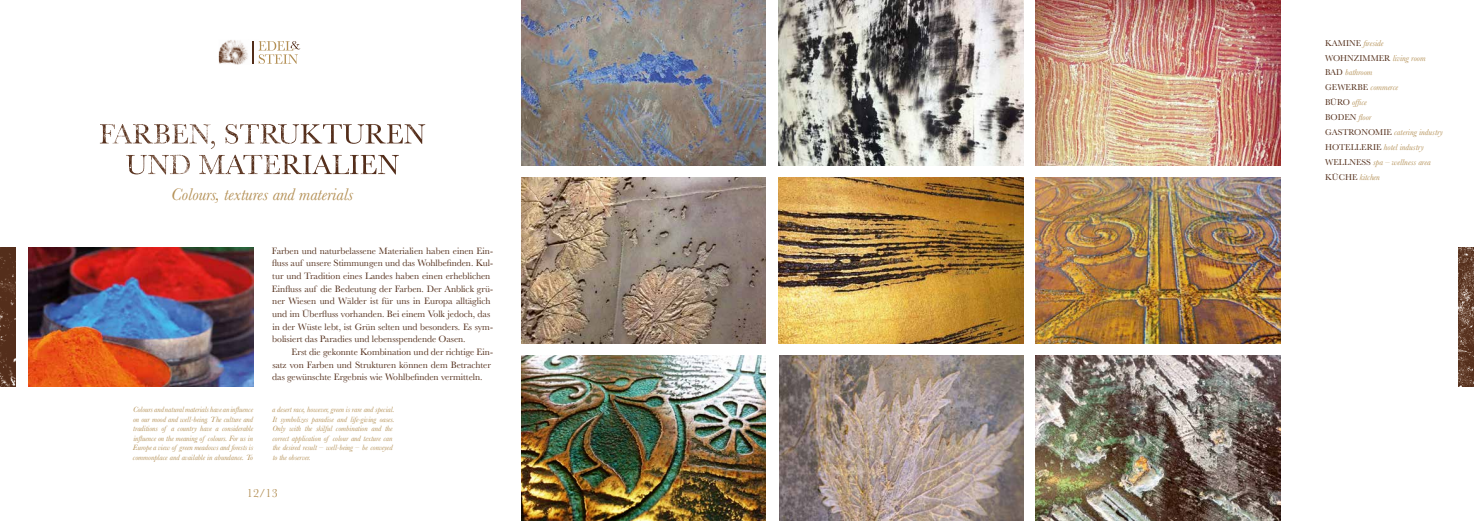
<style>
.page{position:relative;width:1474px;height:521px;background:#fff}
.page>*{position:absolute;margin:0;border:0;box-sizing:border-box;transform-origin:0 0}
.t1{font:italic 17.5px "Baskerville";color:#b38f54}
.t2{font:12.25px "Baskerville";color:#b38f54}
.t3{font:9.62px/12.7px "Baskerville";letter-spacing:-.005em;color:#532e1a}
.t4{font:italic 8.75px/14.9px "Baskerville";color:#b38f54}
.t5{font:italic 7.88px/9.5px "Baskerville";letter-spacing:-.005em;color:#b38f54;text-align:justify}
.s1{font-style:normal;color:#532e1a}
</style>
<div class="page">
<img style="left:1458px;top:247px;width:15px;height:140px">
<img style="left:0;top:247px;width:16px;height:140px">
<img style="left:219px;top:40px;width:10px;height:13px">
<img style="left:229px;top:40px;width:16px;height:13px">
<img style="left:219px;top:53px;width:12px;height:11px">
<img style="left:231px;top:49px;width:22px;height:16px">
<svg style="left:253px;top:41px;width:47px;height:23px"></svg>
<img style="left:778px;top:0;width:245px;height:165px">
<img style="left:521px;top:0;width:245px;height:165px">
<img style="left:1035px;top:356px;width:245px;height:165px">
<img style="left:521px;top:178px;width:245px;height:165px">
<img style="left:779px;top:356px;width:244px;height:165px">
<img style="left:1035px;top:0;width:245px;height:165px">
<img style="left:521px;top:356px;width:245px;height:165px">
<img style="left:778px;top:178px;width:245px;height:165px">
<img style="left:1035px;top:178px;width:245px;height:165px">
<img style="left:28px;top:247px;width:225px;height:140px">
<svg style="left:126px;top:155px;width:273px;height:19px"></svg>
<img style="left:170px;top:155px;width:225px;height:19px">
<svg style="left:100px;top:124px;width:325px;height:25px"></svg>
<img style="left:133px;top:124px;width:253px;height:20px">
<h1 class="t1" style="left:171px;top:183px;width:184px">Colours, textures and materials</h1>
<p class="t3" style="left:272px;top:244px;width:222px">Farben und naturbelassene Materialien haben einen Ein&shy;fluss auf unsere Stimmungen und das Wohlbefinden. Kul&shy;tur und Tradition eines Landes haben einen erheblichen Einfluss auf die Bedeutung der Farben. Der Anblick grü&shy;ner Wiesen und Wälder ist für uns in Europa alltäglich und im Überfluss vorhanden. Bei einem Volk jedoch, das in der Wüste lebt, ist Grün selten und besonders. Es sym&shy;bolisiert das Paradies und lebensspendende Oasen.</p>
<p class="t3" style="left:272px;top:346px;width:222px;text-indent:19px">Erst die gekonnte Kombination und der richtige Ein&shy;satz von Farben und Strukturen können dem Betrachter das gewünschte Ergebnis wie Wohlbefinden vermitteln.</p>
<p class="t5" style="left:133px;top:405px;width:122px">Colours and natural materials have an influence on our mood and well-being. The culture and traditions of a country have a considerable influence on the meaning of colours. For us in Europe a view of green meadows and forests is commonplace and available in abundance. To</p>
<p class="t5" style="left:272px;top:405px;width:124px;text-align:left">a desert race, however, green is rare and special.<br>It symbolizes paradise and life-giving oases.<br>Only with the skilful combination and the correct application of colour and texture can the desired result – well-being – be conveyed to the observer.</p>
<p class="t2" style="left:247px;top:485px;width:32px">12/13</p>
<p class="t4" style="left:1325px;top:35px;width:119px"><span class="s1">KAMINE</span> fireside<br><span class="s1">WOHNZIMMER</span> living room<br><span class="s1">BAD</span> bathroom<br><span class="s1">GEWERBE</span> commerce<br><span class="s1">BÜRO</span> office<br><span class="s1">BODEN</span> floor<br><span class="s1">GASTRONOMIE</span> catering industry<br><span class="s1">HOTELLERIE</span> hotel industry<br><span class="s1">WELLNESS</span> spa – wellness area<br><span class="s1">KÜCHE</span> kitchen</p>
</div>
